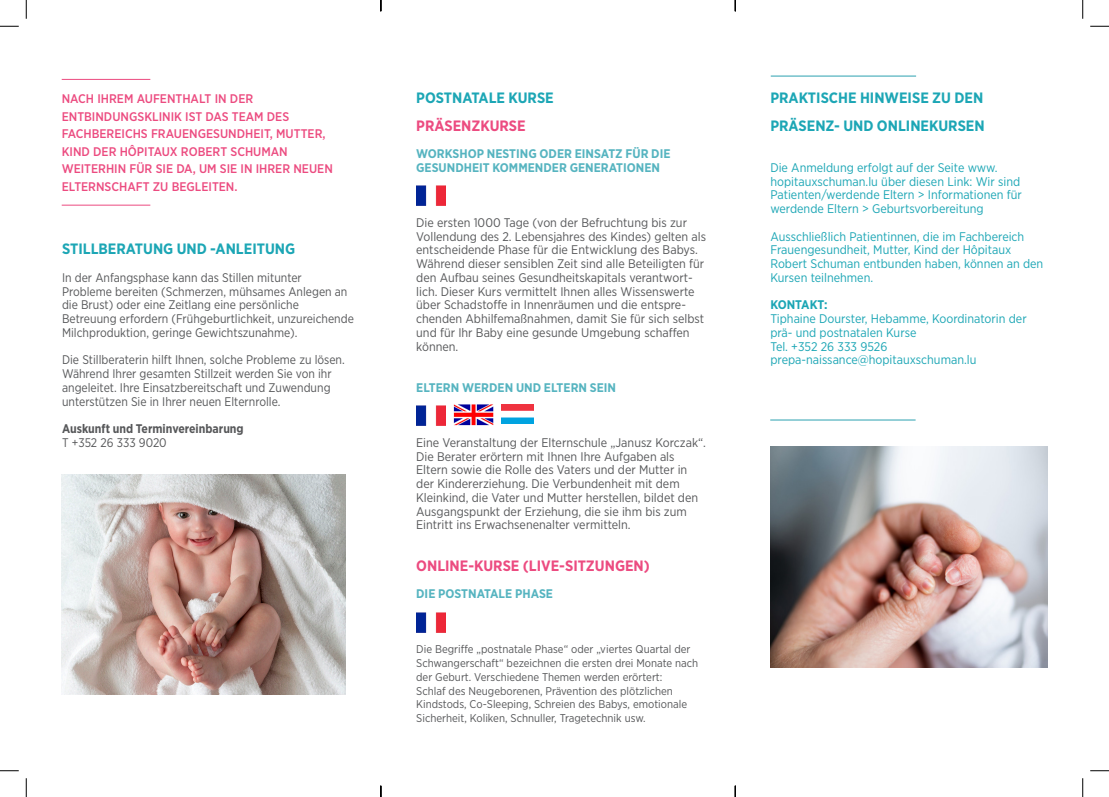
<style>
.page{position:relative;width:1109px;height:797px;background:#fff}
.page>*{position:absolute;margin:0;border:0;box-sizing:border-box;transform-origin:0 0}
._02_body{font:700 15px/27.5px "Gotham Narrow";color:#1ca6b5}
._01_H2_blau{font:700 15px "Gotham Narrow";color:#1ca6b5}
._01_H2_blau-2{font:700 15px "Gotham Narrow";color:#ec4b80}
._02_body-bullet{font:12.5px/13.8px "Gotham Narrow";color:#57585a}
._02_body-2{font:12.5px/13.8px "Gotham Narrow";color:#57585a}
._02_body-3{font:12.5px/13.8px "Gotham Narrow";color:#1ca6b5}
._04_Zitat{font:500 12.5px/17.5px "Gotham Narrow";color:#ec4b80}
._02_body-4{font:700 12.5px/13.8px "Gotham Narrow";color:#56b4c0}
._02_body-bullet-2{font:700 12.5px "Gotham Narrow";color:#57585a}
._02_body-5{font:700 12.5px "Gotham Narrow";letter-spacing:-.005em;color:#1ca6b5}
._02_body-6{font:11.25px/13.8px "Gotham Narrow";color:#57585a}
</style>
<div class="page">
<img style="left:62px;top:474px;width:283px;height:220px">
<hr style="left:62px;top:79px;width:88px;height:1px;background:#ec4b80">
<hr style="left:62px;top:205px;width:88px;height:1px;background:#ec4b80">
<hr style="left:770px;top:75px;width:146px;height:2px;background:#56b4c0">
<hr style="left:770px;top:419px;width:145px;height:1px;background:#56b4c0">
<img style="left:416px;top:185px;width:29px;height:20px">
<img style="left:416px;top:405px;width:29px;height:20px">
<img style="left:453px;top:404px;width:40px;height:21px">
<img style="left:501px;top:404px;width:32px;height:19px">
<img style="left:416px;top:612px;width:29px;height:20px">
<img style="left:770px;top:447px;width:277px;height:220px">
<svg style="left:0;top:25px;width:19px;height:2px"></svg>
<svg style="left:1090px;top:25px;width:18px;height:2px"></svg>
<svg style="left:0;top:770px;width:19px;height:1px"></svg>
<svg style="left:1090px;top:770px;width:18px;height:1px"></svg>
<svg style="left:25px;top:0;width:2px;height:19px"></svg>
<svg style="left:25px;top:778px;width:2px;height:19px"></svg>
<svg style="left:1082px;top:0;width:1px;height:19px"></svg>
<svg style="left:1082px;top:778px;width:1px;height:19px"></svg>
<svg style="left:380px;top:785px;width:1px;height:12px"></svg>
<svg style="left:734px;top:0;width:2px;height:11px"></svg>
<svg style="left:734px;top:785px;width:2px;height:12px"></svg>
<p class="_01_H2_blau" style="left:416px;top:88px;width:139px">POSTNATALE KURSE</p>
<p class="_01_H2_blau-2" style="left:416px;top:116px;width:111px">PRÄSENZKURSE</p>
<p class="_02_body-4" style="left:416px;top:147px;width:256px">WORKSHOP NESTING ODER EINSATZ FÜR DIE<br>GESUNDHEIT KOMMENDER GENERATIONEN</p>
<p class="_04_Zitat" style="left:62px;top:90px;width:273px">NACH IHREM AUFENTHALT IN DER ENTBINDUNGSKLINIK IST DAS TEAM DES FACHBEREICHS FRAUENGESUNDHEIT, MUTTER, KIND DER HÔPITAUX ROBERT SCHUMAN WEITERHIN FÜR SIE DA, UM SIE IN IHRER NEUEN ELTERNSCHAFT ZU BEGLEITEN.</p>
<p class="_02_body" style="left:770px;top:84px;width:216px">PRAKTISCHE HINWEISE ZU DEN<br>PRÄSENZ- UND ONLINEKURSEN</p>
<p class="_02_body-3" style="left:770px;top:160px;width:253px">Die Anmeldung erfolgt auf der Seite www. hopitauxschuman.lu über diesen Link: Wir sind Patienten/werdende Eltern &gt; Informationen für werdende Eltern &gt; Geburtsvorbereitung</p>
<p class="_02_body-3" style="left:770px;top:229px;width:274px">Ausschließlich Patientinnen, die im Fachbereich Frauengesundheit, Mutter, Kind der Hôpitaux Robert Schuman entbunden haben, können an den Kursen teilnehmen.</p>
<p class="_02_body-5" style="left:770px;top:297px;width:59px">KONTAKT:</p>
<p class="_02_body-3" style="left:770px;top:311px;width:258px">Tiphaine Dourster, Hebamme, Koordinatorin der prä- und postnatalen Kurse</p>
<p class="_02_body-3" style="left:770px;top:339px;width:118px">Tel. +352 26 333 9526</p>
<p class="_02_body-3" style="left:770px;top:353px;width:207px">prepa-naissance@hopitauxschuman.lu</p>
<p class="_02_body-2" style="left:416px;top:215px;width:291px">Die ersten 1000 Tage (von der Befruchtung bis zur Vollendung des 2. Lebensjahres des Kindes) gelten als entscheidende Phase für die Entwicklung des Babys.<br>Während dieser sensiblen Zeit sind alle Beteiligten für den Aufbau seines Gesundheitskapitals verantwort&shy;lich. Dieser Kurs vermittelt Ihnen alles Wissenswerte über Schadstoffe in Innenräumen und die entspre&shy;chenden Abhilfemaßnahmen, damit Sie für sich selbst und für Ihr Baby eine gesunde Umgebung schaffen können.</p>
<p class="_02_body-4" style="left:416px;top:380px;width:201px">ELTERN WERDEN UND ELTERN SEIN</p>
<p class="_01_H2_blau" style="left:62px;top:239px;width:235px">STILLBERATUNG UND -ANLEITUNG</p>
<p class="_02_body-bullet" style="left:62px;top:270px;width:293px">In der Anfangsphase kann das Stillen mitunter Probleme bereiten (Schmerzen, mühsames Anlegen an die Brust) oder eine Zeitlang eine persönliche Betreuung erfordern (Frühgeburtlichkeit, unzureichende Milchproduktion, geringe Gewichtszunahme).</p>
<p class="_02_body-bullet" style="left:62px;top:353px;width:284px">Die Stillberaterin hilft Ihnen, solche Probleme zu lösen.<br>Während Ihrer gesamten Stillzeit werden Sie von ihr angeleitet. Ihre Einsatzbereitschaft und Zuwendung unterstützen Sie in Ihrer neuen Elternrolle.</p>
<p class="_02_body-bullet-2" style="left:62px;top:421px;width:183px">Auskunft und Terminvereinbarung</p>
<p class="_02_body-bullet" style="left:62px;top:435px;width:106px">T +352 26 333 9020</p>
<p class="_02_body-bullet" style="left:416px;top:435px;width:291px">Eine Veranstaltung der Elternschule „Janusz Korczak“.<br>Die Berater erörtern mit Ihnen Ihre Aufgaben als Eltern sowie die Rolle des Vaters und der Mutter in der Kindererziehung. Die Verbundenheit mit dem Kleinkind, die Vater und Mutter herstellen, bildet den Ausgangspunkt der Erziehung, die sie ihm bis zum Eintritt ins Erwachsenenalter vermitteln.</p>
<p class="_01_H2_blau-2" style="left:416px;top:556px;width:235px">ONLINE-KURSE (LIVE-SITZUNGEN)</p>
<p class="_02_body-4" style="left:416px;top:587px;width:138px">DIE POSTNATALE PHASE</p>
<p class="_02_body-6" style="left:416px;top:642px;width:283px">Die Begriffe „postnatale Phase“ oder „viertes Quartal der<br>Schwangerschaft“ bezeichnen die ersten drei Monate nach der Geburt. Verschiedene Themen werden erörtert:</p>
<p class="_02_body-6" style="left:416px;top:683px;width:272px">Schlaf des Neugeborenen, Prävention des plötzlichen<br>Kindstods, Co-Sleeping, Schreien des Babys, emotionale<br>Sicherheit, Koliken, Schnuller, Tragetechnik usw.</p>
</div>
